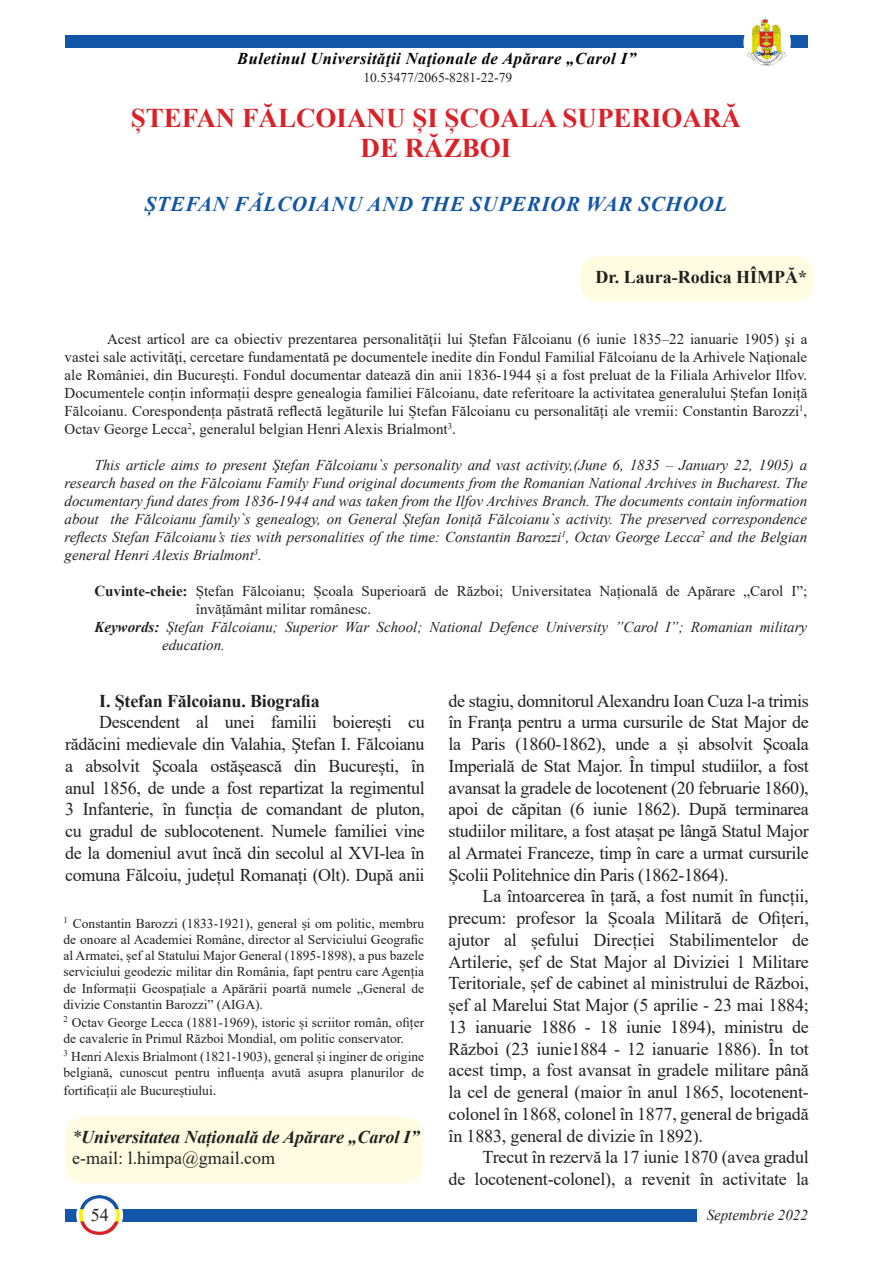
<style>
.page{position:relative;width:893px;height:1263px;background:#fff}
.page>*{position:absolute;margin:0;border:0;box-sizing:border-box;transform-origin:0 0}
.titlu_ro{font:700 27px "Times New Roman";color:#da2128}
.titlu_eng{font:italic 700 21px "Times New Roman";letter-spacing:.035em;color:#1355a6}
.Text_de_baza{font:18px/21.8px "Times New Roman";letter-spacing:-.01em;color:#231f20;text-align:justify}
.Text_de_baza-2{font:700 18px "Times New Roman";letter-spacing:-.01em;color:#231f20}
.t1{font:italic 700 18px "Times New Roman";color:#231f20}
.t2{font:italic 700 16.5px "Times New Roman";letter-spacing:.03em;color:#000103}
.cuvinte-cheie{font:15px/18px "Times New Roman";color:#231f20;text-align:justify}
.cuvinte-cheie-2{font:italic 15px/18px "Times New Roman";color:#231f20;text-align:justify}
.nota_subsol{font:13.5px/16.2px "Times New Roman";color:#231f20}
.s1{font-weight:700}
.s2{font-size:15px}
.s3{font-weight:400}
</style>
<div class="page">
<div style="left:65px;top:35px;width:743px;height:13px;background:#1355a6"></div>
<div style="left:743px;top:16px;width:48px;height:53px;background:#fff;border-radius:50%"></div>
<img style="left:747px;top:17px;width:40px;height:49px">
<div style="left:65px;top:1209px;width:631px;height:12px;background:#1355a6"></div>
<div style="left:76px;top:1191px;width:47px;height:47px;background:#fff;border-radius:50%"></div>
<img style="left:79px;top:1195px;width:41px;height:40px">
<div style="left:580px;top:256px;width:234px;height:46px;background:#fffce1;border-radius:18px"></div>
<div style="left:65px;top:1117px;width:357px;height:66px;background:#fffce1;border-radius:18px"></div>
<p class="t2" style="left:237px;top:47px;width:400px">Buletinul Universităţii Naţionale de Apărare „Carol I”</p>
<p class="nota_subsol" style="left:363px;top:69px;width:150px">10.53477/2065-8281-22-79</p>
<p class="titlu_ro" style="left:131px;top:98px;width:612px">ȘTEFAN FĂLCOIANU ȘI ȘCOALA SUPERIOARĂ</p>
<p class="titlu_ro" style="left:361px;top:128px;width:152px">DE RĂZBOI</p>
<p class="titlu_eng" style="left:145px;top:189px;width:584px">ȘTEFAN FĂLCOIANU AND THE SUPERIOR WAR SCHOOL</p>
<p class="Text_de_baza-2" style="left:595px;top:264px;width:213px">Dr. Laura-Rodica HÎMPĂ*</p>
<p class="cuvinte-cheie" style="left:65px;top:329px;width:744px;text-indent:43px">Acest articol are ca obiectiv prezentarea personalităţii lui Ştefan Fălcoianu (6 iunie 1835–22 ianuarie 1905) şi a vastei sale activităţi, cercetare fundamentată pe documentele inedite din Fondul Familial Fălcoianu de la Arhivele Naţionale ale României, din Bucureşti. Fondul documentar datează din anii 1836-1944 și a fost preluat de la Filiala Arhivelor Ilfov.<br>Documentele conțin informații despre genealogia familiei Fălcoianu, date referitoare la activitatea generalului Ștefan Ioniță Fălcoianu. Corespondența păstrată reflectă legăturile lui Ștefan Fălcoianu cu personalități ale vremii: Constantin Barozzi<sup>1</sup>, Octav George Lecca<sup>2</sup>, generalul belgian Henri Alexis Brialmont<sup>3</sup>.</p>
<p class="cuvinte-cheie-2" style="left:65px;top:455px;width:744px;text-indent:30px">This article aims to present Ştefan Fălcoianu`s personality and vast activity,(June 6, 1835 – January 22, 1905) a research based on the Fălcoianu Family Fund original documents from the Romanian National Archives in Bucharest. The documentary fund dates from 1836-1944 and was taken from the Ilfov Archives Branch. The documents contain information about the Fălcoianu family`s genealogy, on General Ștefan Ioniță Fălcoianu`s activity. The preserved correspondence reflects Stefan Fălcoianu’s ties with personalities of the time: Constantin Barozzi<sup>1</sup>, Octav George Lecca<sup>2</sup> and the Belgian general Henri Alexis Brialmont<sup>3</sup>.</p>
<p class="cuvinte-cheie" style="left:196px;top:581px;width:613px;text-indent:-102px"><span class="s1">Cuvinte-cheie:</span> Ștefan Fălcoianu; Școala Superioară de Război; Universitatea Națională de Apărare „Carol I”; învățământ militar românesc.</p>
<p class="cuvinte-cheie-2" style="left:162px;top:617px;width:647px;text-indent:-68px"><span class="s1">Keywords:</span> Ștefan Fălcoianu; Superior War School; National Defence University ”Carol I”; Romanian military education.</p>
<p class="Text_de_baza-2" style="left:99px;top:687px;width:222px">I. Ştefan Fălcoianu. Biografia</p>
<p class="Text_de_baza" style="left:65px;top:711px;width:361px;text-indent:34px">Descendent al unei familii boierești cu rădăcini medievale din Valahia, Ştefan I. Fălcoianu a absolvit Şcoala ostăşească din Bucureşti, în anul 1856, de unde a fost repartizat la regimentul 3 Infanterie, în funcția de comandant de pluton, cu gradul de sublocotenent. Numele familiei vine de la domeniul avut încă din secolul al XVI-lea în comuna Fălcoiu, județul Romanați (Olt). După anii</p>
<p class="nota_subsol" style="left:64px;top:915px;width:362px;text-align:justify"><sup>1</sup> Constantin Barozzi (1833-1921), general și om politic, membru de onoare al Academiei Române, director al Serviciului Geografic al Armatei, șef al Statului Major General (1895-1898), a pus bazele serviciului geodezic militar din România, fapt pentru care Agenția de Informații Geospațiale a Apărării poartă numele „General de divizie Constantin Barozzi” (AIGA).</p>
<p class="nota_subsol" style="left:64px;top:1014px;width:362px"><sup>2</sup> Octav George Lecca (1881-1969), istoric și scriitor român, ofițer de cavalerie în Primul Război Mondial, om politic conservator.</p>
<p class="nota_subsol" style="left:64px;top:1048px;width:362px"><sup>3</sup> Henri Alexis Brialmont (1821-1903), general și inginer de origine belgiană, cunoscut pentru influența avută asupra planurilor de</p>
<p class="nota_subsol" style="left:64px;top:1082px;width:154px">fortificații ale Bucureștiului<span class="s2">.</span></p>
<p class="t1" style="left:72px;top:1124px;width:349px"><span class="s3">*</span>Universitatea Națională de Apărare „Carol I”</p>
<p class="Text_de_baza" style="left:72px;top:1147px;width:205px">e-mail: l.himpa@gmail.com</p>
<p class="Text_de_baza" style="left:449px;top:689px;width:362px">de stagiu, domnitorul Alexandru Ioan Cuza l-a trimis în Franţa pentru a urma cursurile de Stat Major de la Paris (1860-1862), unde a și absolvit Şcoala Imperială de Stat Major. În timpul studiilor, a fost avansat la gradele de locotenent (20 februarie 1860), apoi de căpitan (6 iunie 1862). După terminarea studiilor militare, a fost atașat pe lângă Statul Major al Armatei Franceze, timp în care a urmat cursurile Școlii Politehnice din Paris (1862-1864).</p>
<p class="Text_de_baza" style="left:449px;top:885px;width:362px;text-indent:34px">La întoarcerea în țară, a fost numit în funcții, precum: profesor la Școala Militară de Ofițeri, ajutor al șefului Direcției Stabilimentelor de Artilerie, șef de Stat Major al Diviziei 1 Militare Teritoriale, șef de cabinet al ministrului de Război, șef al Marelui Stat Major (5 aprilie - 23 mai 1884; 13 ianuarie 1886 - 18 iunie 1894), ministru de Război (23 iunie1884 - 12 ianuarie 1886). În tot acest timp, a fost avansat în gradele militare până la cel de general (maior în anul 1865, locotenent&shy;colonel în 1868, colonel în 1877, general de brigadă în 1883, general de divizie în 1892).</p>
<p class="Text_de_baza" style="left:449px;top:1146px;width:362px;text-align:right">Trecut în rezervă la 17 iunie 1870 (avea gradul<br>de locotenent-colonel), a revenit în activitate la</p>
<p class="Text_de_baza" style="left:91px;top:1203px;width:19px">54</p>
<p class="cuvinte-cheie-2" style="left:707px;top:1206px;width:103px">Septembrie 2022</p>
</div>
